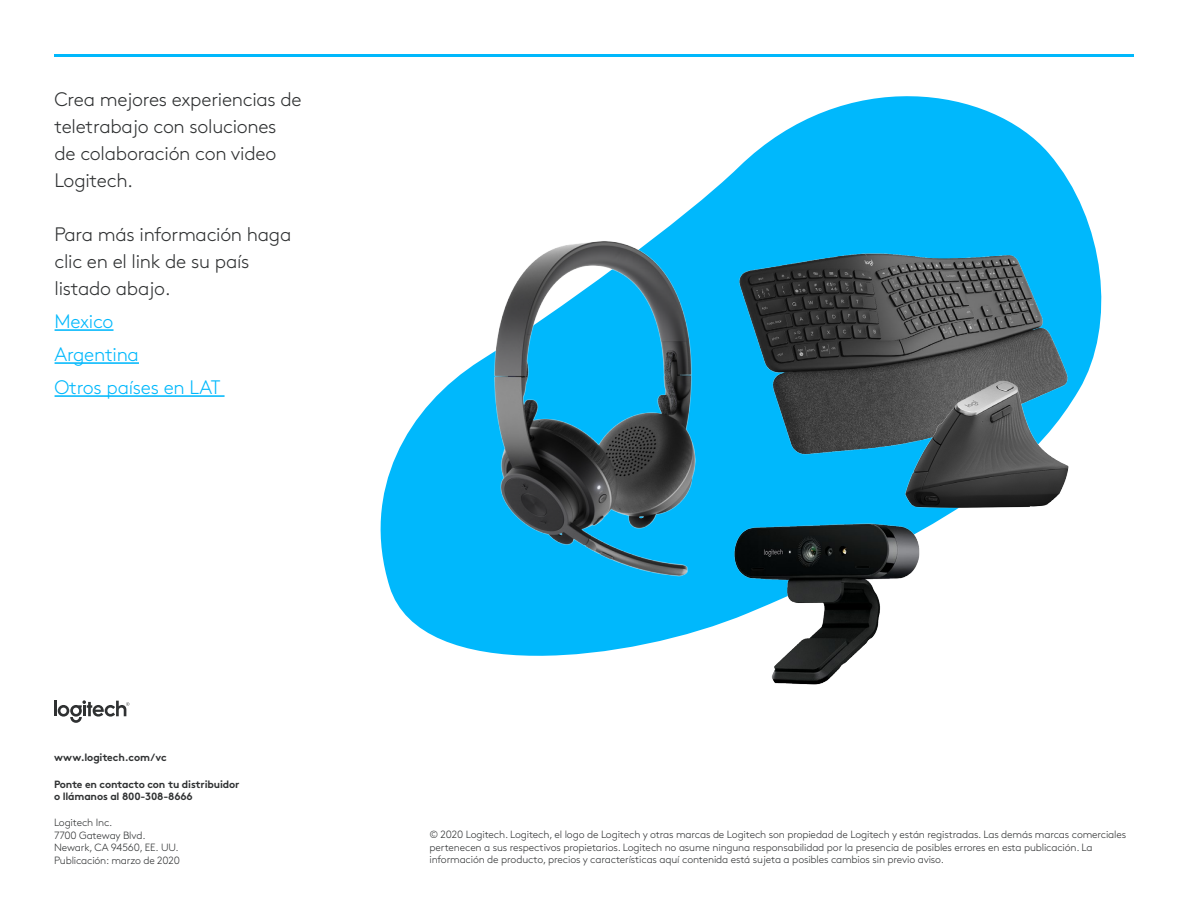
<style>
.page{position:relative;width:1188px;height:918px;background:#fff}
.page>*{position:absolute;margin:0;border:0;box-sizing:border-box;transform-origin:0 0}
.Body_copy_1{font:300 19.5px/27px "Brown Pro";letter-spacing:-.015em;color:#2f3132}
.Body_copy_1-2{font:300 19.5px "Brown Pro";letter-spacing:-.015em;color:#00b8fc}
.t1{font:300 10.5px/12.6px "Brown Pro";letter-spacing:-.015em;color:#2f3132}
.t2{font:700 10.5px/12.6px "Brown Pro";letter-spacing:-.015em;color:#2f3132}
</style>
<div class="page">
<hr style="left:54px;top:54px;width:1080px;height:3px;background:#00b8fc">
<hr style="left:54px;top:701px;width:3px;height:15px;background:#2f3132">
<svg style="left:58px;top:700px;width:71px;height:23px"></svg>
<hr style="left:55px;top:329px;width:59px;height:2px;background:#00b8fc">
<hr style="left:55px;top:362px;width:84px;height:2px;background:#00b8fc">
<hr style="left:55px;top:395px;width:170px;height:2px;background:#00b8fc">
<svg style="left:380px;top:96px;width:710px;height:560px"></svg>
<img style="left:712px;top:504px;width:228px;height:181px">
<img style="left:390px;top:227px;width:411px;height:360px">
<img style="left:708px;top:227px;width:394px;height:259px">
<img style="left:902px;top:368px;width:196px;height:153px">
<p class="Body_copy_1" style="left:55px;top:84px;width:249px">Crea mejores experiencias de teletrabajo con soluciones de colaboración con video<br>Logitech.</p>
<p class="Body_copy_1" style="left:55px;top:219px;width:238px">Para más información haga clic en el link de su país listado abajo.</p>
<p class="Body_copy_1-2" style="left:55px;top:307px;width:60px">Mexico</p>
<p class="Body_copy_1-2" style="left:55px;top:340px;width:86px">Argentina</p>
<p class="Body_copy_1-2" style="left:55px;top:373px;width:167px">Otros países en LAT</p>
<p class="t2" style="left:54px;top:750px;width:114px">www.logitech.com/vc</p>
<p class="t2" style="left:54px;top:776px;width:187px">Ponte en contacto con tu distribuidor o llámanos al 800-308-8666</p>
<p class="t1" style="left:54px;top:816px;width:127px">Logitech Inc.<br>7700 Gateway Blvd.<br>Newark, CA 94560, EE. UU.<br>Publicación: marzo de 2020</p>
<p class="t1" style="left:429px;top:827px;width:698px">© 2020 Logitech. Logitech, el logo de Logitech y otras marcas de Logitech son propiedad de Logitech y están registradas. Las demás marcas comerciales pertenecen a sus respectivos propietarios. Logitech no asume ninguna responsabilidad por la presencia de posibles errores en esta publicación. La información de producto, precios y características aquí contenida está sujeta a posibles cambios sin previo aviso.</p>
</div>
